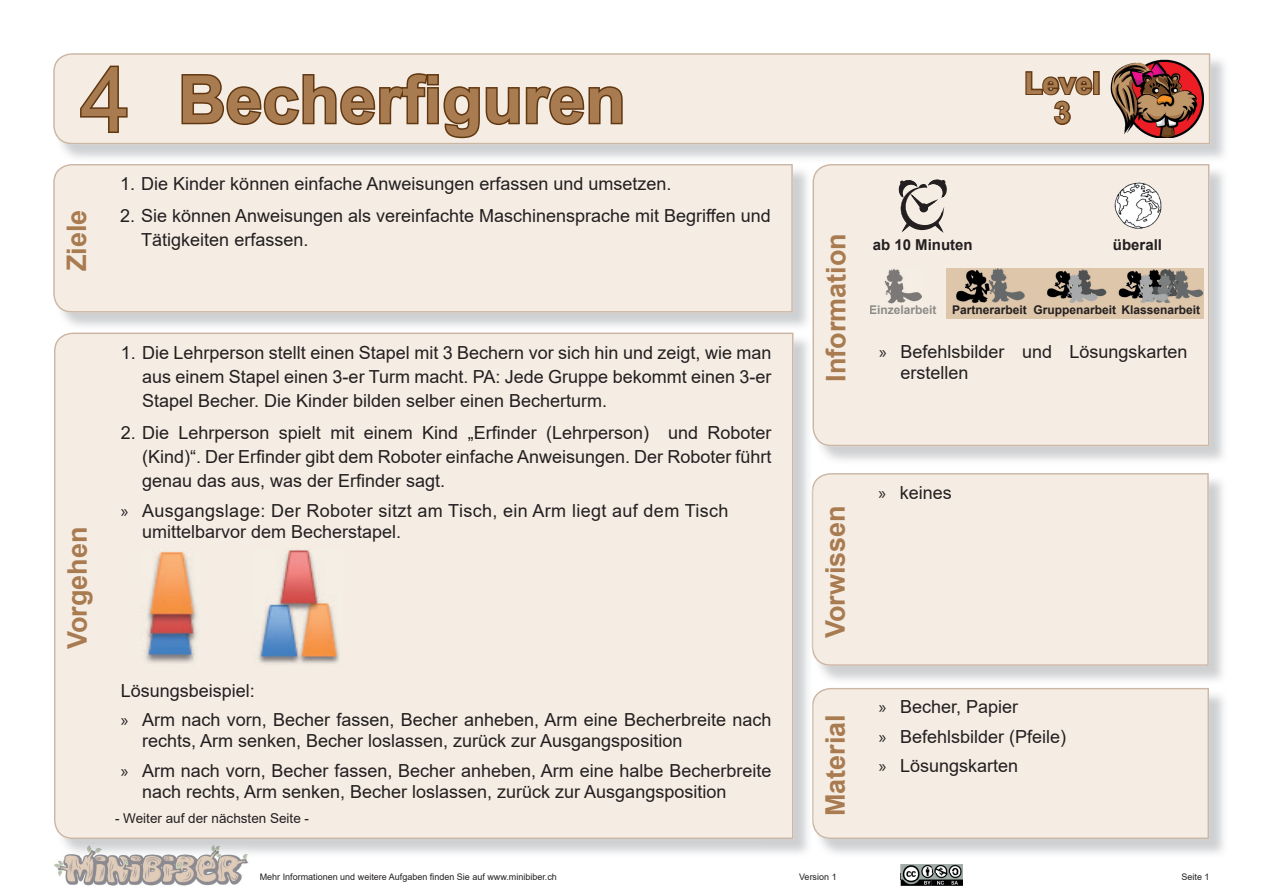
<style>
.page{position:relative;width:1263px;height:893px;background:#fff}
.page>*{position:absolute;margin:0;border:0;box-sizing:border-box;transform-origin:0 0}
.t1{font:700 66px "Arial";color:#a97b50}
.t2{font:700 29.7px/29.7px "Arial";color:#a97b50;text-align:center}
.t3{font:700 27px "Arial";color:#a97b50}
.t4{font:18px/24px "Arial";color:#231f20}
.t5{font:18px/21px "Arial";letter-spacing:.02em;color:#231f20}
.t6{font:700 15px "Arial";color:#231f20}
.t7{font:13.5px "Arial";color:#231f20}
.t8{font:700 12px "Arial";color:#231f20}
.t9{font:700 12px "Arial";color:#8d8b88}
.t10{font:9px "Arial";color:#231f20}
.s1{font-weight:400;font-size:90px}
.s2{font-family:"Myriad Pro"}
</style>
<div class="page">
<img style="left:54px;top:858px;width:195px;height:28px">
<div style="left:53px;top:164px;width:740px;height:149px;background:#f5ede4"></div>
<img style="left:763px;top:335px;width:49px;height:518px">
<img style="left:63px;top:845px;width:186px;height:13px">
<div style="left:54px;top:333px;width:739px;height:506px;background:#f5ede4"></div>
<div style="left:812px;top:688px;width:397px;height:151px;background:#f5ede4"></div>
<img style="left:812px;top:702px;width:1px;height:122px">
<img style="left:821px;top:166px;width:403px;height:294px">
<div style="left:812px;top:164px;width:397px;height:282px;background:#f5ede4"></div>
<svg style="left:53px;top:53px;width:1157px;height:91px;background:#f2eae0"></svg>
<svg style="left:79px;top:64px;width:50px;height:71px;background:#d1c1b1"></svg>
<svg style="left:180px;top:72px;width:444px;height:68px;background:#d1c1b1"></svg>
<svg style="left:898px;top:179px;width:49px;height:54px;background:#b5aea8"></svg>
<div style="left:812px;top:473px;width:397px;height:193px;background:#f5ede4"></div>
<img style="left:812px;top:486px;width:1px;height:166px">
<img style="left:140px;top:550px;width:61px;height:115px">
<img style="left:254px;top:548px;width:88px;height:117px">
<img style="left:1102px;top:179px;width:71px;height:54px">
<div style="left:1093px;top:71px;width:7px;height:24px;border:3px solid #603711"></div>
<svg style="left:1024px;top:70px;width:70px;height:56px;background:#cab9a7"></svg>
<img style="left:1111px;top:60px;width:93px;height:78px">
<img style="left:883px;top:268px;width:39px;height:36px">
<div style="left:870px;top:305px;width:66px;height:9px;background:#f5ede4"></div>
<div style="left:946px;top:268px;width:86px;height:35px;background:#dec6ab"></div>
<img style="left:956px;top:268px;width:69px;height:35px">
<div style="left:946px;top:304px;width:86px;height:15px;background:#dec6ab"></div>
<div style="left:1032px;top:268px;width:86px;height:36px;background:#dec6ab"></div>
<img style="left:1047px;top:269px;width:59px;height:34px">
<div style="left:1032px;top:304px;width:86px;height:15px;background:#dec6ab"></div>
<img style="left:1118px;top:268px;width:86px;height:35px">
<div style="left:1118px;top:304px;width:86px;height:15px;background:#dec6ab"></div>
<img style="left:901px;top:864px;width:62px;height:22px">
<img style="left:901px;top:873px;width:62px;height:7px">
<h1 class="t1" style="left:80px;top:53px;width:547px"><span class="s1">4</span> Becherfiguren</h1>
<h3 class="t3" style="left:58px;top:271px;width:63px;rotate:-90deg">Ziele</h3>
<p class="t4" style="left:120px;top:171px;width:553px">1. Die Kinder können einfache Anweisungen erfassen und umsetzen.</p>
<p class="t4" style="left:141px;top:204px;width:631px;text-indent:-21px">2. Sie können Anweisungen als vereinfachte Maschinensprache mit Begriffen und<br>Tätigkeiten erfassen.</p>
<h3 class="t3" style="left:58px;top:649px;width:124px;rotate:-90deg">Vorgehen</h3>
<p class="t4" style="left:142px;top:340px;width:631px;text-align:justify;text-indent:-21px">1. Die Lehrperson stellt einen Stapel mit 3 Bechern vor sich hin und zeigt, wie man aus einem Stapel einen 3-er Turm macht. PA: Jede Gruppe bekommt einen 3-er Stapel Becher. Die Kinder bilden selber einen Becherturm.</p>
<p class="t4" style="left:142px;top:421px;width:631px;text-align:justify;text-indent:-21px">2. Die Lehrperson spielt mit einem Kind „Erfinder (Lehrperson) und Roboter (Kind)“. Der Erfinder gibt dem Roboter einfache Anweisungen. Der Roboter führt genau das aus, was der Erfinder sagt.</p>
<p class="t5" style="left:142px;top:500px;width:588px;text-indent:-21px"><span class="s2">»</span> Ausgangslage: Der Roboter sitzt am Tisch, ein Arm liegt auf dem Tisch umittelbarvor dem Becherstapel.</p>
<p class="t4" style="left:121px;top:676px;width:652px;line-height:29.5px">Lösungsbeispiel:<br><span class="s2">»</span> Arm nach vorn, Becher fassen, Becher anheben, Arm eine Becherbreite nach</p>
<p class="t4" style="left:121px;top:726px;width:652px;line-height:29.5px;text-indent:21px">rechts, Arm senken, Becher loslassen, zurück zur Ausgangsposition<br><span class="s2">»</span> Arm nach vorn, Becher fassen, Becher anheben, Arm eine halbe Becherbreite</p>
<p class="t4" style="left:142px;top:779px;width:586px">nach rechts, Arm senken, Becher loslassen, zurück zur Ausgangsposition</p>
<p class="t7" style="left:115px;top:809px;width:196px">- Weiter auf der nächsten Seite -</p>
<h2 class="t2" style="left:1024px;top:69px;width:77px">Level<br>3</h2>
<h3 class="t3" style="left:817px;top:382px;width:150px;rotate:-90deg">Information</h3>
<p class="t6" style="left:873px;top:234px;width:102px">ab 10 Minuten</p>
<p class="t6" style="left:1113px;top:234px;width:51px">überall</p>
<p class="t9" style="left:869px;top:301px;width:69px">Einzelarbeit</p>
<p class="t8" style="left:952px;top:301px;width:250px">Partnerarbeit Gruppenarbeit Klassenarbeit</p>
<p class="t4" style="left:900px;top:341px;width:288px;line-height:21px;text-indent:-21px"><span class="s2">»</span> Befehlsbilder und Lösungskarten erstellen</p>
<h3 class="t3" style="left:816px;top:638px;width:135px;rotate:-90deg">Vorwissen</h3>
<h3 class="t3" style="left:816px;top:816px;width:104px;rotate:-90deg">Material</h3>
<p class="t4" style="left:878px;top:481px;width:75px"><span class="s2">»</span> keines</p>
<p class="t4" style="left:879px;top:692px;width:189px;line-height:29.5px"><span class="s2">»</span> Becher, Papier<br><span class="s2">»</span> Befehlsbilder (Pfeile) <span class="s2">»</span> Lösungskarten</p>
<p class="t10" style="left:260px;top:870px;width:299px">Mehr Informationen und weitere Aufgaben finden Sie auf www.minibiber.ch</p>
<p class="t10" style="left:799px;top:870px;width:39px">Version 1</p>
<p class="t10" style="left:1181px;top:870px;width:30px">Seite 1</p>
</div>
